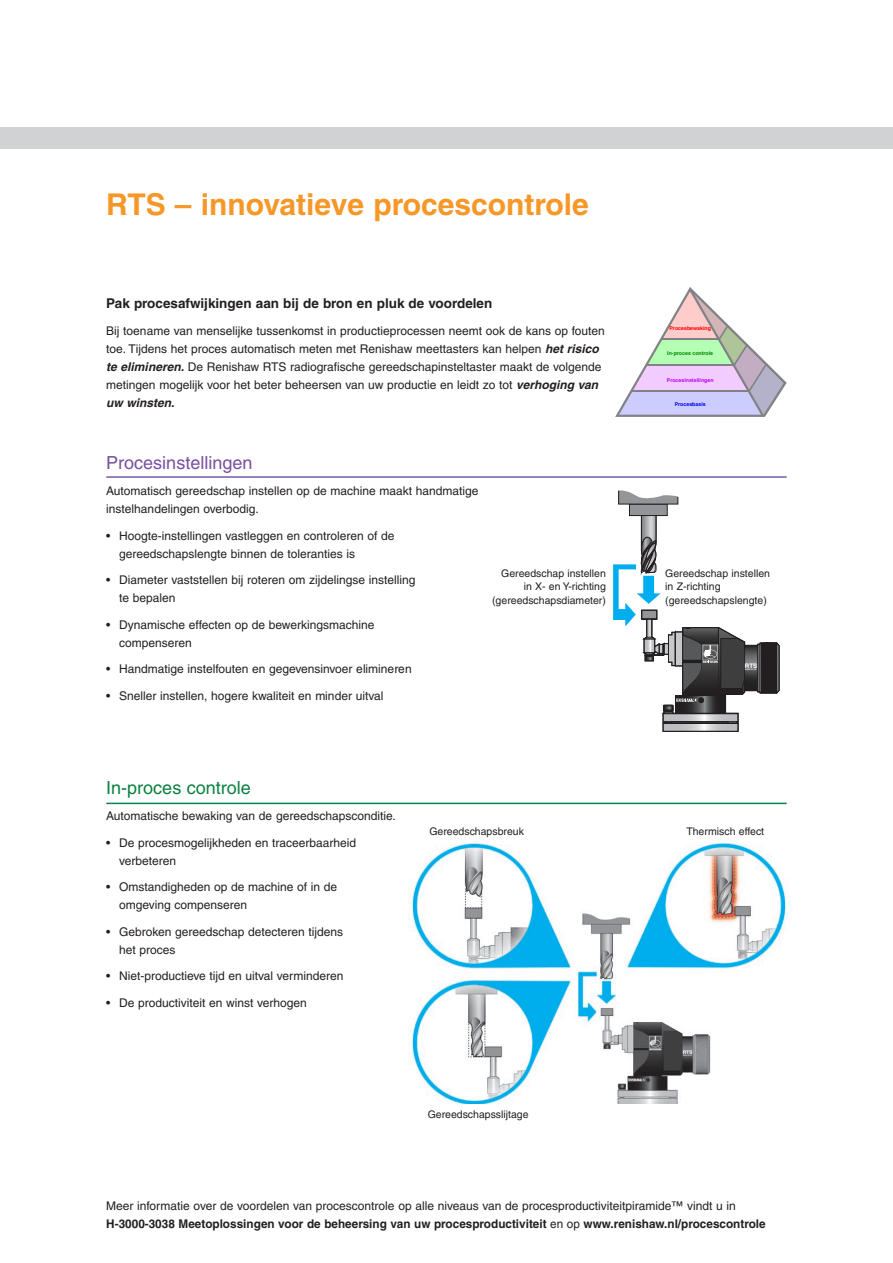
<style>
.page{position:relative;width:893px;height:1263px;background:#fff}
.page>*{position:absolute;margin:0;border:0;box-sizing:border-box;transform-origin:0 0}
.t1{font:700 30px "Helvetica";color:#f79727}
.t2{font:18px "Helvetica";color:#7850a0}
.t3{font:18px "Helvetica";color:#0b8140}
.Text{font:700 13.5px "Helvetica";color:#231f20}
.Text-2{font:12px/18px "Helvetica";color:#231f20}
.Text-3{font:10.5px/13.5px "Helvetica";color:#231f20}
.t4{font:700 6.3px "Helvetica";color:#fff}
.t5{font:700 5.25px "Helvetica";color:#bc01ff}
.t6{font:700 5.25px "Helvetica";color:#008a00}
.t7{font:700 5.25px "Helvetica";color:#f00}
.t8{font:700 5.25px "Helvetica";color:#00f}
.t9{font:700 1.95px "Helvetica";color:#fff}
.s1{font-weight:700;font-style:italic}
.s2{font-weight:700}
</style>
<div class="page">
<div style="left:0;top:128px;width:893px;height:21px;background:#d1d2d4"></div>
<hr style="left:106px;top:476px;width:681px;height:2px;background:#725ca7">
<hr style="left:106px;top:803px;width:681px;height:1px;background:#01864e">
<div style="left:629px;top:504px;width:38px;height:11px;background:#939598"></div>
<div style="left:629px;top:504px;width:38px;height:12px;border:1px solid #231f20"></div>
<svg style="left:618px;top:490px;width:61px;height:14px"></svg>
<svg style="left:613px;top:512px;width:166px;height:220px"></svg>
<svg style="left:615px;top:287px;width:172px;height:130px"></svg>
<img style="left:411px;top:843px;width:377px;height:261px">
<p class="t1" style="left:106px;top:186px;width:484px">RTS – innovatieve procescontrole</p>
<p class="Text" style="left:106px;top:295px;width:388px">Pak procesafwijkingen aan bij de bron en pluk de voordelen</p>
<p class="Text-2" style="left:106px;top:321px;width:500px">Bij toename van menselijke tussenkomst in productieprocessen neemt ook de kans op fouten toe. Tijdens het proces automatisch meten met Renishaw meettasters kan helpen <span class="s1">het risico te elimineren.</span> De Renishaw RTS radiografische gereedschapinsteltaster maakt de volgende metingen mogelijk voor het beter beheersen van uw productie en leidt zo tot <span class="s1">verhoging van uw winsten.</span></p>
<p class="t2" style="left:106px;top:452px;width:148px">Procesinstellingen</p>
<p class="Text-2" style="left:106px;top:482px;width:374px">Automatisch gereedschap instellen op de machine maakt handmatige instelhandelingen overbodig.</p>
<p class="Text-2" style="left:119px;top:526px;width:277px;text-indent:-13px">• Hoogte-instellingen vastleggen en controleren of de gereedschapslengte binnen de toleranties is</p>
<p class="Text-2" style="left:119px;top:571px;width:298px;text-indent:-13px">• Diameter vaststellen bij roteren om zijdelingse instelling te bepalen</p>
<p class="Text-2" style="left:119px;top:615px;width:257px;text-indent:-13px">• Dynamische effecten op de bewerkingsmachine compenseren</p>
<p class="Text-2" style="left:106px;top:660px;width:307px">• Handmatige instelfouten en gegevensinvoer elimineren</p>
<p class="Text-2" style="left:106px;top:686px;width:279px">• Sneller instellen, hogere kwaliteit en minder uitval</p>
<p class="Text-3" style="left:501px;top:566px;width:106px;text-align:right">Gereedschap instellen in X- en Y-richting</p>
<p class="Text-3" style="left:492px;top:593px;width:115px">(gereedschapsdiameter)</p>
<p class="t7" style="left:669px;top:325px;width:43px">Procesbewaking</p>
<p class="t6" style="left:667px;top:349px;width:47px">In-proces controle</p>
<p class="t5" style="left:667px;top:377px;width:48px">Procesinstellingen</p>
<p class="t8" style="left:675px;top:401px;width:32px">Procesbasis</p>
<p class="Text-3" style="left:665px;top:566px;width:106px">Gereedschap instellen in Z-richting</p>
<p class="Text-3" style="left:665px;top:593px;width:103px">(gereedschapslengte)</p>
<p class="t4" style="left:745px;top:661px;width:14px">RTS</p>
<p class="t9" style="left:745px;top:668px;width:13px">MADE IN UK</p>
<p class="t3" style="left:106px;top:777px;width:146px">In-proces controle</p>
<p class="Text-2" style="left:106px;top:807px;width:291px">Automatische bewaking van de gereedschapsconditie.</p>
<p class="Text-2" style="left:119px;top:833px;width:238px;text-indent:-13px">• De procesmogelijkheden en traceerbaarheid verbeteren</p>
<p class="Text-2" style="left:119px;top:878px;width:220px;text-indent:-13px">• Omstandigheden op de machine of in de omgeving compenseren</p>
<p class="Text-2" style="left:119px;top:922px;width:226px;text-indent:-13px">• Gebroken gereedschap detecteren tijdens het proces</p>
<p class="Text-2" style="left:106px;top:967px;width:239px">• Niet-productieve tijd en uitval verminderen</p>
<p class="Text-2" style="left:106px;top:993px;width:202px">• De productiviteit en winst verhogen</p>
<p class="Text-3" style="left:429px;top:825px;width:96px">Gereedschapsbreuk</p>
<p class="Text-3" style="left:686px;top:825px;width:79px">Thermisch effect</p>
<p class="Text-3" style="left:428px;top:1108px;width:102px">Gereedschapsslijtage</p>
<p class="Text-2" style="left:106px;top:1196px;width:661px">Meer informatie over de voordelen van procescontrole op alle niveaus van de procesproductiviteitpiramide™ vindt u in<br><span class="s2">H-3000-3038 Meetoplossingen voor de beheersing van uw procesproductiviteit</span> en op <span class="s2">www.renishaw.nl/procescontrole</span></p>
</div>
